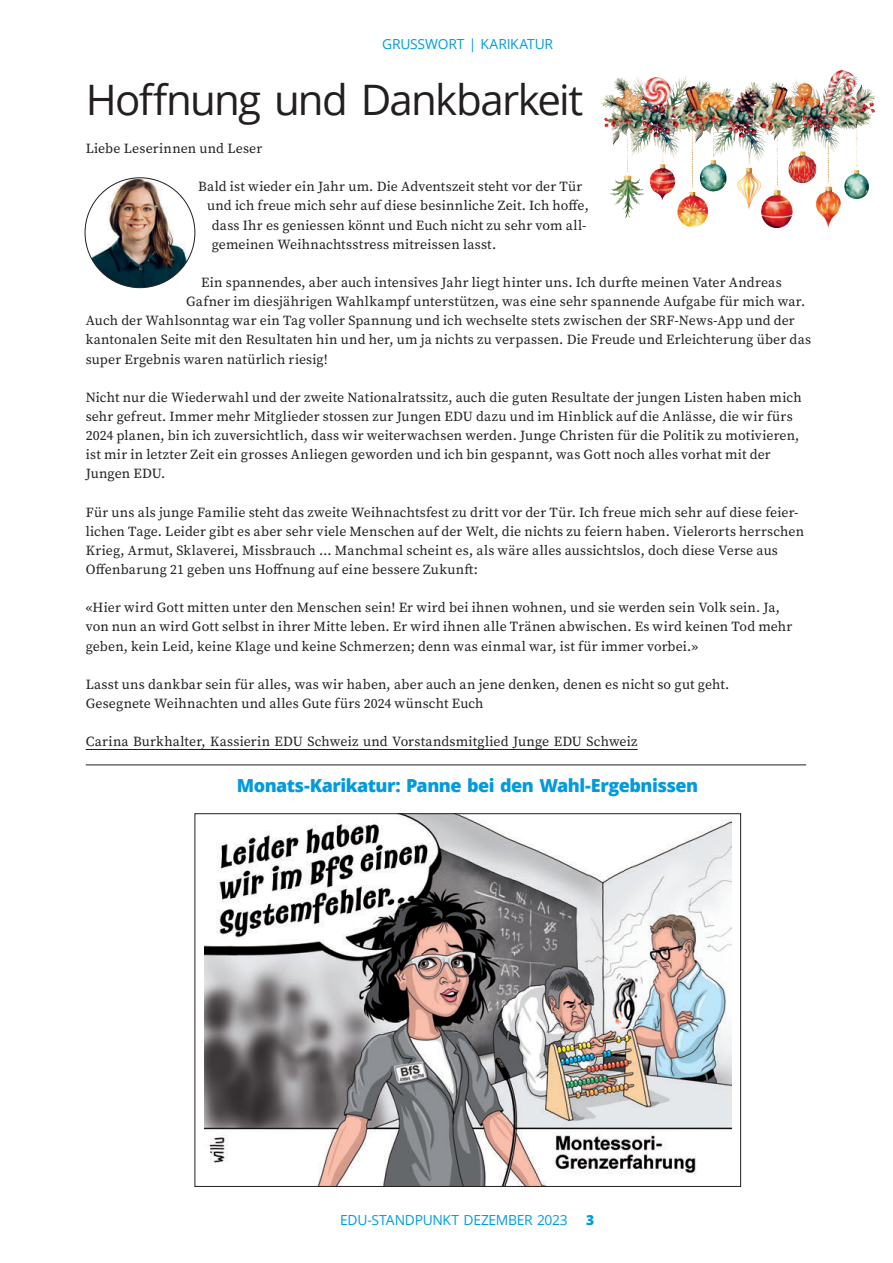
<style>
.page{position:relative;width:893px;height:1263px;background:#fff}
.page>*{position:absolute;margin:0;border:0;box-sizing:border-box;transform-origin:0 0}
.t1{font:42px "Open Sans";letter-spacing:-.04em;color:#231f20}
.t2{font:800 18px "Open Sans";letter-spacing:-.025em;color:#009bde}
.t3{font:13.8px/19.2px "Source Serif Pro";letter-spacing:.01em;color:#231f20}
.t4{font:13.8px "Open Sans";letter-spacing:-.02em;color:#009bde}
.t5{font:800 13.8px "Open Sans";color:#009bde}
</style>
<div class="page">
<hr style="left:86px;top:749px;width:552px;height:1px;background:#231f20">
<img style="left:85px;top:178px;width:110px;height:110px;border-radius:55px">
<hr style="left:86px;top:765px;width:720px;height:1px;background:#231f20">
<img style="left:204px;top:815px;width:527px;height:369px">
<img style="left:601px;top:70px;width:275px;height:158px">
<p class="t4" style="left:382px;top:34px;width:172px">GRUSSWORT | KARIKATUR</p>
<h1 class="t1" style="left:86px;top:71px;width:499px">Hoffnung und Dankbarkeit</h1>
<p class="t3" style="left:86px;top:139px;width:178px">Liebe Leserinnen und Leser</p>
<p class="t3" style="left:198px;top:177px;width:386px">Bald ist wieder ein Jahr um. Die Adventszeit steht vor der Tür</p>
<p class="t3" style="left:207px;top:196px;width:383px">und ich freue mich sehr auf diese besinnliche Zeit. Ich hoffe,</p>
<p class="t3" style="left:212px;top:215px;width:376px">dass Ihr es geniessen könnt und Euch nicht zu sehr vom all-</p>
<p class="t3" style="left:212px;top:235px;width:286px">gemeinen Weihnachtsstress mitreissen lasst.</p>
<p class="t3" style="left:201px;top:273px;width:582px">Ein spannendes, aber auch intensives Jahr liegt hinter uns. Ich durfte meinen Vater Andreas</p>
<p class="t3" style="left:186px;top:292px;width:620px">Gafner im diesjährigen Wahlkampf unterstützen, was eine sehr spannende Aufgabe für mich war.</p>
<p class="t3" style="left:86px;top:311px;width:710px">Auch der Wahlsonntag war ein Tag voller Spannung und ich wechselte stets zwischen der SRF-News-App und der</p>
<p class="t3" style="left:86px;top:330px;width:727px">kantonalen Seite mit den Resultaten hin und her, um ja nichts zu verpassen. Die Freude und Erleichterung über das</p>
<p class="t3" style="left:86px;top:349px;width:244px">super Ergebnis waren natürlich riesig!</p>
<p class="t3" style="left:86px;top:388px;width:717px">Nicht nur die Wiederwahl und der zweite Nationalratssitz, auch die guten Resultate der jungen Listen haben mich sehr gefreut. Immer mehr Mitglieder stossen zur Jungen EDU dazu und im Hinblick auf die Anlässe, die wir fürs 2024 planen, bin ich zuversichtlich, dass wir weiterwachsen werden. Junge Christen für die Politik zu motivieren, ist mir in letzter Zeit ein grosses Anliegen geworden und ich bin gespannt, was Gott noch alles vorhat mit der Jungen EDU.</p>
<p class="t3" style="left:86px;top:502px;width:720px">Für uns als junge Familie steht das zweite Weihnachtsfest zu dritt vor der Tür. Ich freue mich sehr auf diese feier&shy;lichen Tage. Leider gibt es aber sehr viele Menschen auf der Welt, die nichts zu feiern haben. Vielerorts herrschen Krieg, Armut, Sklaverei, Missbrauch … Manchmal scheint es, als wäre alles aussichtslos, doch diese Verse aus Offenbarung 21 geben uns Hoffnung auf eine bessere Zukunft:</p>
<p class="t3" style="left:86px;top:598px;width:708px">«Hier wird Gott mitten unter den Menschen sein! Er wird bei ihnen wohnen, und sie werden sein Volk sein. Ja, von nun an wird Gott selbst in ihrer Mitte leben. Er wird ihnen alle Tränen abwischen. Es wird keinen Tod mehr geben, kein Leid, keine Klage und keine Schmerzen; denn was einmal war, ist für immer vorbei.»</p>
<p class="t3" style="left:86px;top:675px;width:645px">Lasst uns dankbar sein für alles, was wir haben, aber auch an jene denken, denen es nicht so gut geht.<br>Gesegnete Weihnachten und alles Gute fürs 2024 wünscht Euch</p>
<p class="t3" style="left:86px;top:732px;width:553px">Carina Burkhalter, Kassierin EDU Schweiz und Vorstandsmitglied Junge EDU Schweiz</p>
<h2 class="t2" style="left:237px;top:772px;width:463px">Monats-Karikatur: Panne bei den Wahl-Ergebnissen</h2>
<p class="t4" style="left:340px;top:1210px;width:229px">EDU-STANDPUNKT DEZEMBER 2023</p>
<p class="t5" style="left:586px;top:1209px;width:10px">3</p>
</div>
